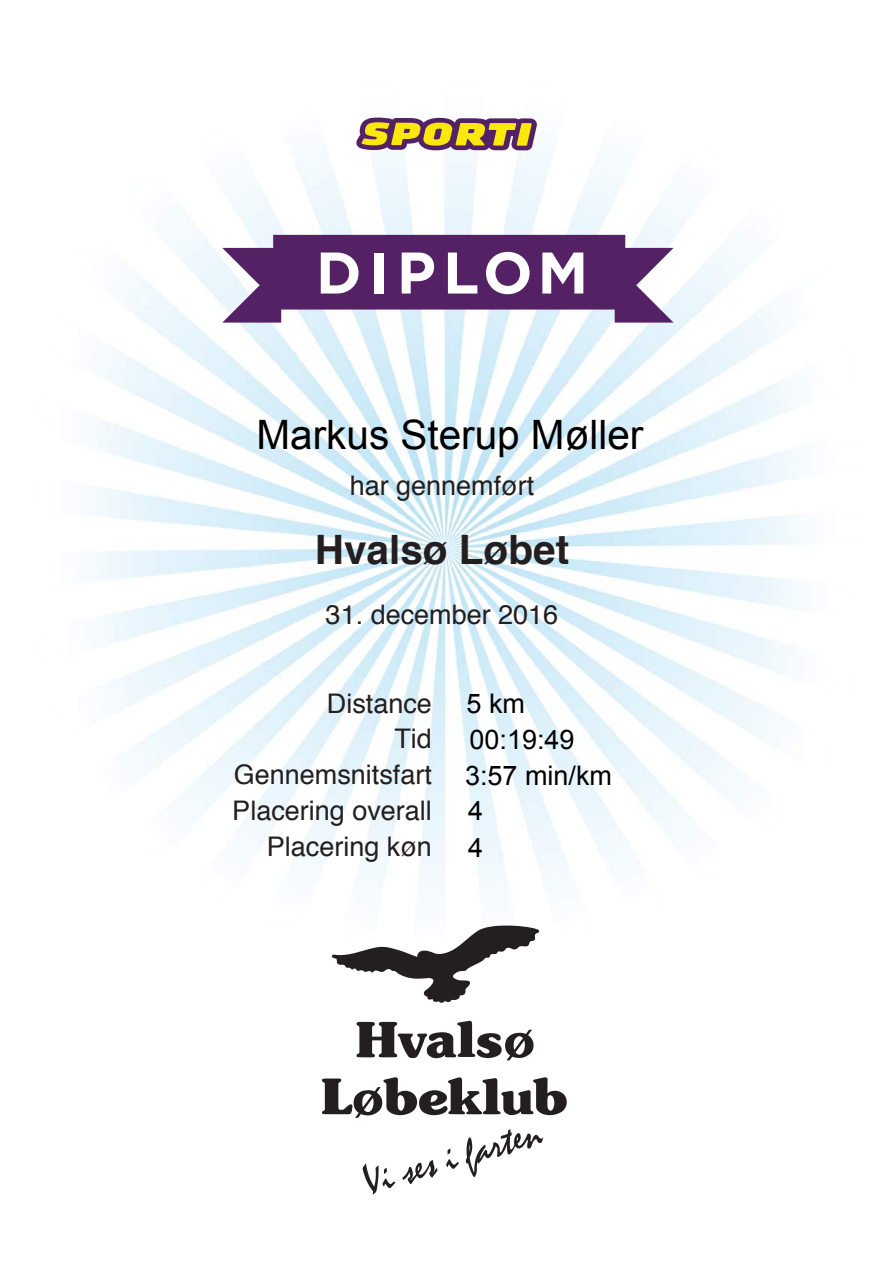
<style>
.page{position:relative;width:893px;height:1263px;background:#fff}
.page>*{position:absolute;margin:0;border:0;box-sizing:border-box;transform-origin:0 0}
.t1{font:700 58.5px "Gotham";letter-spacing:.12em;color:#fff}
.t2{font:40.5px "Arial";color:#000}
.t3{font:700 40.5px "Helvetica";color:#231f20}
.t4{font:27px/36px "Helvetica";color:#231f20;text-align:right}
.t5{font:27px/37.5px "Arial";color:#000}
</style>
<div class="page">
<img style="left:84px;top:117px;width:727px;height:1078px">
<svg style="left:356px;top:118px;width:181px;height:32px;background:#a9884d"></svg>
<svg style="left:222px;top:235px;width:451px;height:88px;background:#764f85"></svg>
<svg style="left:332px;top:925px;width:207px;height:78px"></svg>
<svg style="left:322px;top:1077px;width:245px;height:41px"></svg>
<svg style="left:357px;top:1021px;width:176px;height:39px"></svg>
<svg style="left:363px;top:1163px;width:32px;height:31px"></svg>
<svg style="left:402px;top:1160px;width:35px;height:24px"></svg>
<svg style="left:446px;top:1148px;width:13px;height:21px"></svg>
<svg style="left:466px;top:1129px;width:77px;height:48px"></svg>
<h1 class="t1" style="left:316px;top:239px;width:274px">DIPLOM</h1>
<h2 class="t2" style="left:256px;top:413px;width:388px">Markus Sterup Møller</h2>
<p class="t4" style="left:350px;top:468px;width:186px">har gennemført</p>
<h2 class="t3" style="left:315px;top:517px;width:256px">Hvalsø Løbet</h2>
<p class="t4" style="left:326px;top:597px;width:234px">31. december 2016</p>
<p class="t4" style="left:232px;top:686px;width:201px">Distance<br>Tid<br>Gennemsnitsfart<br>Placering overall<br>Placering køn</p>
<p class="t5" style="left:466px;top:685px;width:60px">5 km</p>
<p class="t5" style="left:465px;top:722px;width:148px;line-height:36px">00:19:49<br>3:57 min/km</p>
<p class="t5" style="left:468px;top:791px;width:17px">4<br>4</p>
</div>
